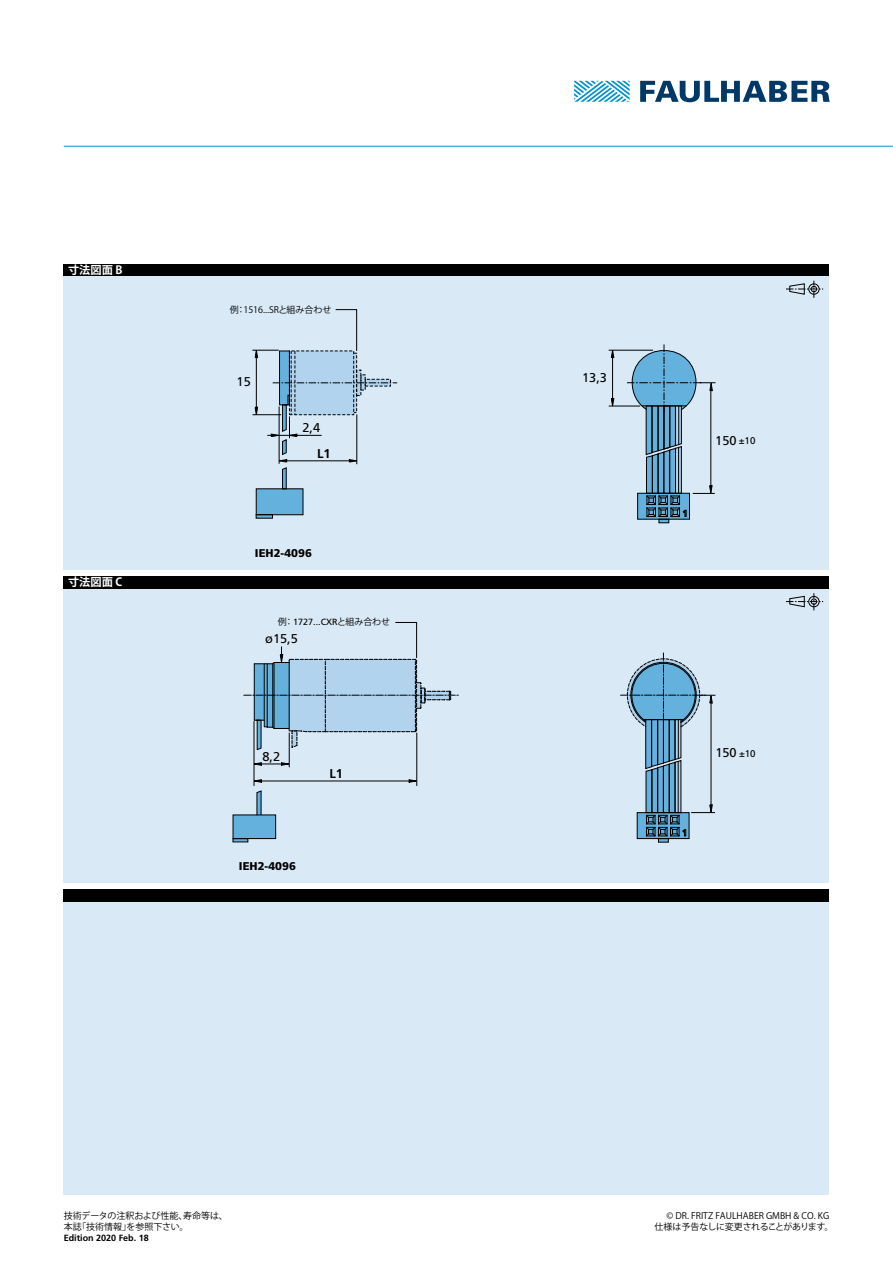
<style>
.page{position:relative;width:893px;height:1263px;background:#fff}
.page>*{position:absolute;margin:0;border:0;box-sizing:border-box;transform-origin:0 0}
.t1{font:12.75px "Frutiger LT";color:#000}
.t2{font:700 12.75px "Frutiger LT";color:#000}
.t3{font:900 11.25px "Frutiger LT";color:#000}
.t4{font:700 11.25px "Koz Go Pro";color:#fff}
.t5{font:9px/10.8px "Koz Go Pro";color:#000}
.t6{font:9px "Frutiger LT";color:#000}
.t7{font:700 9px "Frutiger LT";color:#000}
.s1{font-family:"Koz Go Pro"}
.s2{font-size:9.75px}
</style>
<div class="page">
<hr style="left:64px;top:146px;width:829px;height:1px;background:#0093d1">
<svg style="left:574px;top:81px;width:56px;height:21px"></svg>
<svg style="left:640px;top:81px;width:190px;height:21px"></svg>
<div style="left:64px;top:901px;width:765px;height:294px;background:#dae9f6"></div>
<div style="left:64px;top:264px;width:765px;height:12px;background:#000"></div>
<div style="left:64px;top:889px;width:765px;height:12px;background:#000"></div>
<div style="left:64px;top:276px;width:765px;height:294px;background:#dae9f6"></div>
<div style="left:64px;top:589px;width:765px;height:293px;background:#dae9f6"></div>
<div style="left:64px;top:576px;width:765px;height:13px;background:#000"></div>
<svg style="left:786px;top:281px;width:37px;height:17px"></svg>
<div style="left:658px;top:519px;width:11px;height:4px;border:1px solid #000"></div>
<hr style="left:609px;top:350px;width:44px;height:1px;background:#000">
<hr style="left:609px;top:406px;width:31px;height:1px;background:#000">
<hr style="left:612px;top:355px;width:1px;height:45px;background:#000">
<svg style="left:611px;top:349px;width:3px;height:9px"></svg>
<svg style="left:611px;top:398px;width:3px;height:9px"></svg>
<svg style="left:627px;top:344px;width:88px;height:175px"></svg>
<svg style="left:252px;top:309px;width:145px;height:209px"></svg>
<svg style="left:786px;top:593px;width:37px;height:17px"></svg>
<div style="left:637px;top:812px;width:52px;height:27px;border:1px solid #000"></div>
<div style="left:658px;top:838px;width:11px;height:4px;border:1px solid #000"></div>
<svg style="left:620px;top:652px;width:95px;height:186px"></svg>
<svg style="left:253px;top:762px;width:36px;height:4px"></svg>
<hr style="left:416px;top:733px;width:1px;height:53px;background:#000">
<hr style="left:257px;top:781px;width:158px;height:1px;background:#000">
<svg style="left:409px;top:779px;width:9px;height:4px"></svg>
<svg style="left:253px;top:779px;width:9px;height:4px"></svg>
<hr style="left:289px;top:733px;width:1px;height:34px;background:#000">
<hr style="left:254px;top:721px;width:1px;height:65px;background:#000">
<svg style="left:235px;top:790px;width:41px;height:52px"></svg>
<div style="left:233px;top:814px;width:43px;height:25px;border:1px solid #000"></div>
<div style="left:233px;top:838px;width:15px;height:4px;border:1px solid #000"></div>
<svg style="left:244px;top:622px;width:215px;height:129px"></svg>
<p class="t4" style="left:68px;top:262px;width:56px">寸法図面 B</p>
<p class="t4" style="left:68px;top:575px;width:56px">寸法図面 C</p>
<p class="t5" style="left:230px;top:304px;width:103px">例：1516...SRと組み合わせ</p>
<h1 class="t1" style="left:237px;top:374px;width:16px">15</h1>
<h1 class="t1" style="left:302px;top:420px;width:19px">2,4</h1>
<h1 class="t2" style="left:317px;top:446px;width:15px">L1</h1>
<p class="t3" style="left:255px;top:546px;width:58px">IEH2-4096</p>
<p class="t6" style="left:278px;top:617px;width:114px"><span class="s1">例：</span>1727...CXR<span class="s1">と組み合わせ</span></p>
<h1 class="t1" style="left:265px;top:631px;width:34px">ø15,5</h1>
<h1 class="t1" style="left:263px;top:749px;width:19px">8,2</h1>
<p class="t3" style="left:239px;top:859px;width:58px">IEH2-4096</p>
<h1 class="t2" style="left:329px;top:766px;width:15px">L1</h1>
<h1 class="t1" style="left:582px;top:370px;width:26px">13,3</h1>
<h1 class="t1" style="left:715px;top:433px;width:42px">150 <span class="s2">±10</span></h1>
<h1 class="t1" style="left:715px;top:745px;width:42px">150 <span class="s2">±10</span></h1>
<p class="t5" style="left:64px;top:1211px;width:166px">技術データの注釈および性能、寿命等は、本誌「技術情報」を参照下さい。</p>
<p class="t5" style="left:654px;top:1211px;width:181px;text-indent:12px">© DR. FRITZ FAULHABER GMBH &amp; CO. KG仕様は予告なしに変更されることがあります。</p>
<p class="t7" style="left:64px;top:1233px;width:87px">Edition 2020 Feb. 18</p>
</div>
